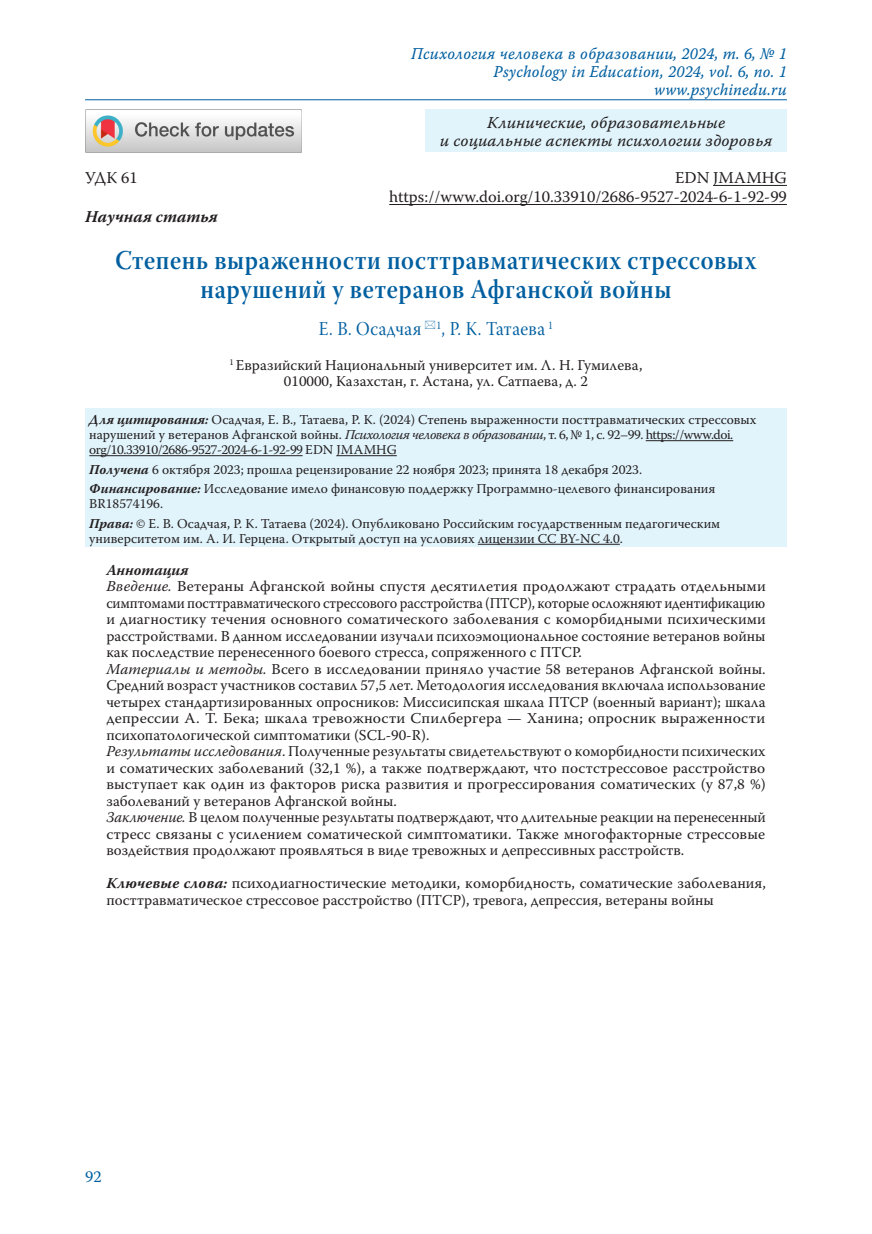
<style>
.page{position:relative;width:872px;height:1234px;background:#fff}
.page>*{position:absolute;margin:0;border:0;box-sizing:border-box;transform-origin:0 0}
.Заголовок_1{font:27px/28.5px "Warnock Pro Semibold Subh";letter-spacing:.025em;color:#005fa0;text-align:center;scale:.9 1}
.Заголовок_2{font:19.5px "Warnock Pro Subh";letter-spacing:.025em;color:#005fa0;scale:.9 1}
.t1{font:16.5px/18px "Warnock Pro It Capt";letter-spacing:.01em;color:#005fa0;text-align:right;scale:.95 1}
.Body{font:16.5px "Warnock Pro";color:#231f20}
.t2{font:16.5px/18px "Warnock Pro It Capt";color:#231f20;text-align:center}
.Body-2{font:italic 700 16.5px "Warnock Pro";color:#231f20}
.t3{font:16.5px "Warnock Pro";color:#005fa0}
.Annotation{font:15px/16.5px "Warnock Pro";color:#231f20;text-align:justify}
.Affiliation{font:15px/16.5px "Warnock Pro";color:#231f20;text-align:center}
.Annotation-2{font:italic 700 15px "Warnock Pro";color:#231f20}
.Affiliation_info{font:13.5px/15px "Warnock Pro";color:#231f20}
.s1{font-weight:700;font-style:italic}
.s2{font-style:italic}
</style>
<div class="page">
<hr style="left:85px;top:99px;width:702px;height:1px;background:#005fa0">
<hr style="left:713px;top:185px;width:74px;height:1px;background:#231f20">
<hr style="left:389px;top:204px;width:398px;height:1px;background:#231f20">
<div style="left:425px;top:109px;width:362px;height:43px;background:#e1f4fc"></div>
<img style="left:85px;top:109px;width:217px;height:43px">
<div style="left:85px;top:408px;width:702px;height:139px;background:#e1f4fc"></div>
<hr style="left:645px;top:440px;width:88px;height:1px;background:#231f20">
<hr style="left:89px;top:455px;width:213px;height:1px;background:#231f20">
<hr style="left:336px;top:455px;width:61px;height:1px;background:#231f20">
<hr style="left:478px;top:544px;width:142px;height:1px;background:#231f20">
<p class="t1" style="left:411px;top:44px;width:397px">Психология человека в образовании, 2024, т. 6, № 1<br>Psychology in Education, 2024, vol. 6, no. 1 www.psychinedu.ru</p>
<p class="t2" style="left:440px;top:113px;width:334px">Клинические, образовательные<br>и социальные аспекты психологии здоровья</p>
<p class="Body" style="left:85px;top:168px;width:54px">УДК 61</p>
<p class="Body" style="left:675px;top:168px;width:113px">EDN JMAMHG</p>
<p class="Body" style="left:389px;top:187px;width:399px">https://www.doi.org/10.33910/2686-9527-2024-6-1-92-99</p>
<p class="Body-2" style="left:85px;top:206px;width:134px">Научная статья</p>
<p class="Заголовок_1" style="left:116px;top:245px;width:713px">Степень выраженности посттравматических стрессовых нарушений у ветеранов Афганской войны</p>
<p class="Заголовок_2" style="left:319px;top:318px;width:262px">Е. В. Осадчая <sup>1</sup>, Р. К. Татаева <sup>1</sup></p>
<p class="Affiliation" style="left:229px;top:356px;width:414px"><sup>1</sup> Евразийский Национальный университет им. Л. Н. Гумилева,<br>010000, Казахстан, г. Астана, ул. Сатпаева, д. 2</p>
<p class="Affiliation_info" style="left:89px;top:412px;width:668px"><span class="s1">Для цитирования:</span> Осадчая, Е. В., Татаева, Р. К. (2024) Степень выраженности посттравматических стрессовых нарушений у ветеранов Афганской войны. <span class="s2">Психология человека в образовании</span>, т. 6, № 1, с. 92–99. https://www.doi. org/10.33910/2686-9527-2024-6-1-92-99 EDN JMAMHG</p>
<p class="Affiliation_info" style="left:89px;top:461px;width:554px"><span class="s1">Получена</span> 6 октября 2023; прошла рецензирование 22 ноября 2023; принята 18 декабря 2023.</p>
<p class="Affiliation_info" style="left:89px;top:481px;width:627px"><span class="s1">Финансирование:</span> Исследование имело финансовую поддержку Программно-целевого финансирования<br>BR18574196.</p>
<p class="Affiliation_info" style="left:89px;top:515px;width:632px"><span class="s1">Права:</span> © Е. В. Осадчая, Р. К. Татаева (2024). Опубликовано Российским государственным педагогическим университетом им. А. И. Герцена. Открытый доступ на условиях лицензии CC BY-NC 4.0.</p>
<p class="Annotation-2" style="left:106px;top:560px;width:84px">Аннотация</p>
<p class="Annotation" style="left:106px;top:577px;width:661px"><span class="s2">Введение.</span> Ветераны Афганской войны спустя десятилетия продолжают страдать отдельными симптомами посттравматического стрессового расстройства (ПТСР), которые осложняют идентификацию и диагностику течения основного соматического заболевания с коморбидными психическими расстройствами. В данном исследовании изучали психоэмоциональное состояние ветеранов войны как последствие перенесенного боевого стресса, сопряженного с ПТСР.</p>
<p class="Annotation" style="left:106px;top:660px;width:661px"><span class="s2">Материалы и методы.</span> Всего в исследовании приняло участие 58 ветеранов Афганской войны.<br>Средний возраст участников составил 57,5 лет. Методология исследования включала использование четырех стандартизированных опросников: Миссисипская шкала ПТСР (военный вариант); шкала депрессии А. Т. Бека; шкала тревожности Спилбергера — Ханина; опросник выраженности психопатологической симптоматики (SCL-90-R).</p>
<p class="Annotation" style="left:106px;top:742px;width:661px"><span class="s2">Результаты исследования</span>. Полученные результаты свидетельствуют о коморбидности психических и соматических заболеваний (32,1 %), а также подтверждают, что постстрессовое расстройство выступает как один из факторов риска развития и прогрессирования соматических (у 87,8 %) заболеваний у ветеранов Афганской войны.</p>
<p class="Annotation" style="left:106px;top:808px;width:661px"><span class="s2">Заключение.</span> В целом полученные результаты подтверждают, что длительные реакции на перенесенный стресс связаны с усилением соматической симптоматики. Также многофакторные стрессовые воздействия продолжают проявляться в виде тревожных и депрессивных расстройств.</p>
<p class="Annotation" style="left:106px;top:874px;width:661px"><span class="s1">Ключевые слова:</span> психодиагностические методики, коморбидность, соматические заболевания, посттравматическое стрессовое расстройство (ПТСР), тревога, депрессия, ветераны войны</p>
<p class="t3" style="left:85px;top:1166px;width:18px">92</p>
</div>
